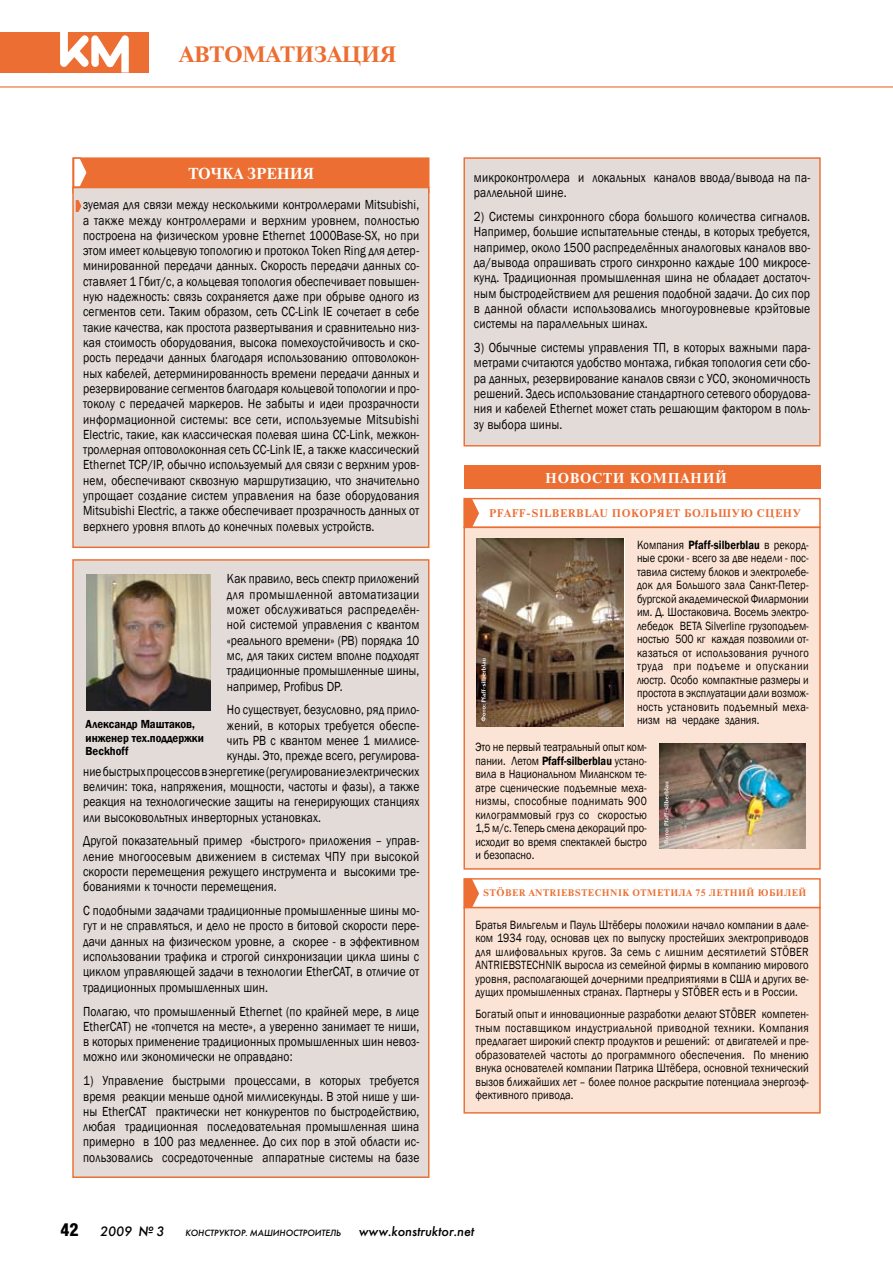
<style>
.page{position:relative;width:893px;height:1263px;background:#fff}
.page>*{position:absolute;margin:0;border:0;box-sizing:border-box;transform-origin:0 0}
.t1{font:700 21px "Newton C";color:#ec6e32;scale:1.06 1}
.t2{font:700 15px "Newton C";color:#fff}
.t3{font:13.5px/15.3px "Franklin Gothic";letter-spacing:.01em;color:#000;text-align:justify;scale:.86 1}
.t4{font:13.5px "Franklin Gothic";letter-spacing:.01em;color:#000;scale:.85 1}
.t5{font:italic 13.5px "Futuris C";color:#000}
.t6{font:700 13.5px "Newton C";letter-spacing:.06em;color:#fff}
.t7{font:12.3px/13.5px "Franklin Gothic";letter-spacing:.01em;color:#000;text-align:justify;scale:.86 1}
.t8{font:12.3px/13.5px "Franklin Gothic";letter-spacing:.01em;color:#000;text-align:justify;scale:.85 1}
.t9{font:600 12px/13.6px "Franklin Gothic";color:#000;scale:.9 1}
.t10{font:700 10.5px "Newton C";letter-spacing:.06em;color:#ec6e32}
.t11{font:700 9px "Newton C";letter-spacing:.06em;color:#ec6e32}
.t12{font:italic 9px "Futuris C";color:#000}
.s1{font-weight:600}
.s2{font-family:"Times New Roman";font-size:10.2px}
.s3{font-family:"Helios Cond";font-weight:900;font-style:normal;font-size:18px}
</style>
<div class="page">
<div style="left:73px;top:560px;width:356px;height:617px;background:#e2dbd8"></div>
<hr style="left:0;top:86px;width:893px;height:2px;background:#ec6e32">
<div style="left:0;top:32px;width:149px;height:41px;background:#ec6e32"></div>
<svg style="left:60px;top:32px;width:69px;height:40px"></svg>
<div style="left:73px;top:158px;width:356px;height:34px;background:#ec6e32"></div>
<div style="left:72px;top:157px;width:357px;height:36px;border:1px solid #ec6e32"></div>
<div style="left:73px;top:188px;width:356px;height:359px;background:#e2dbd8"></div>
<div style="left:72px;top:187px;width:357px;height:361px;border:1px solid #ec6e32"></div>
<svg style="left:72px;top:157px;width:17px;height:32px"></svg>
<img style="left:87px;top:575px;width:123px;height:136px">
<div style="left:464px;top:158px;width:356px;height:288px;background:#e2dbd8"></div>
<div style="left:463px;top:157px;width:358px;height:289px;border:1px solid #ec6e32"></div>
<svg style="left:76px;top:200px;width:5px;height:12px"></svg>
<div style="left:463px;top:878px;width:358px;height:30px;border:1px solid #ec6e32"></div>
<svg style="left:463px;top:878px;width:17px;height:29px"></svg>
<div style="left:464px;top:908px;width:356px;height:205px;background:#fbe4d5"></div>
<div style="left:463px;top:907px;width:358px;height:206px;border:1px solid #ec6e32"></div>
<div style="left:463px;top:498px;width:358px;height:30px;border:1px solid #ec6e32"></div>
<svg style="left:463px;top:498px;width:17px;height:29px"></svg>
<div style="left:464px;top:527px;width:356px;height:342px;background:#fbe4d5"></div>
<div style="left:463px;top:527px;width:358px;height:343px;border:1px solid #ec6e32"></div>
<div style="left:464px;top:466px;width:357px;height:23px;background:#ec6e32"></div>
<img style="left:476px;top:538px;width:148px;height:189px">
<img style="left:660px;top:744px;width:146px;height:104px">
<svg style="left:481px;top:658px;width:5px;height:63px"></svg>
<svg style="left:664px;top:781px;width:4px;height:64px"></svg>
<h1 class="t1" style="left:179px;top:42px;width:46px">АВТОМАТИЗА</h1>
<h1 class="t1" style="left:341px;top:42px;width:36px">ЦИЯ</h1>
<p class="t2" style="left:188px;top:164px;width:127px">ТОЧКА ЗРЕНИЯ</p>
<p class="t3" style="left:83px;top:197px;width:392px">зуемая для связи между несколькими контроллерами Mitsubishi, а также между контроллерами и верхним уровнем, полностью построена на физическом уровне Ethernet 1000Base-SX, но при этом имеет кольцевую топологию и протокол Token Ring для детер&shy;минированной передачи данных. Скорость передачи данных со&shy;ставляет 1 Гбит/с, а кольцевая топология обеспечивает повышен&shy;ную надежность: связь сохраняется даже при обрыве одного из сегментов сети. Таким образом, сеть CC-Link IE сочетает в себе такие качества, как простота развертывания и сравнительно низ&shy;кая стоимость оборудования, высока помехоустойчивость и ско&shy;рость передачи данных благодаря использованию оптоволокон&shy;ных кабелей, детерминированность времени передачи данных и резервирование сегментов благодаря кольцевой топологии и про&shy;токолу с передачей маркеров. Не забыты и идеи прозрачности информационной системы: все сети, используемые Mitsubishi Electric, такие, как классическая полевая шина CC-Link, межкон&shy;троллерная оптоволоконная сеть CC-Link IE, а также классический Ethernet TCP/IP, обычно используемый для связи с верхним уров&shy;нем, обеспечивают сквозную маршрутизацию, что значительно упрощает создание систем управления на базе оборудования Mitsubishi Electric, а также обеспечивает прозрачность данных от верхнего уровня вплоть до конечных полевых устройств.</p>
<p class="t3" style="left:227px;top:572px;width:225px">Как правило, весь спектр приложений для промышленной автоматизации может обслуживаться распределён&shy;ной системой управления с квантом «реального времени» (PB) порядка 10 мс, для таких систем вполне подходят традиционные промышленные шины, например, Profibus DP.</p>
<p class="t4" style="left:227px;top:701px;width:228px">Но существует, безусловно, ряд прило-</p>
<p class="t4" style="left:227px;top:717px;width:228px">жений, в которых требуется обеспе-</p>
<p class="t4" style="left:227px;top:732px;width:228px">чить PB с квантом менее 1 миллисе-</p>
<p class="t4" style="left:227px;top:747px;width:228px">кунды. Это, прежде всего, регулирова-</p>
<p class="t4" style="left:83px;top:763px;width:397px">ние быстрых процессов в энергетике (регулирование электрических</p>
<p class="t4" style="left:83px;top:778px;width:397px">величин: тока, напряжения, мощности, частоты и фазы), а также</p>
<p class="t3" style="left:83px;top:794px;width:392px">реакция на технологические защиты на генерирующих станциях</p>
<p class="t3" style="left:83px;top:810px;width:278px">или высоковольтных инверторных установках.</p>
<p class="t3" style="left:83px;top:833px;width:392px">Другой показательный пример «быстрого» приложения – управ&shy;ление многоосевым движением в системах ЧПУ при высокой скорости перемещения режущего инструмента и высокими тре&shy;бованиями к точности перемещения.</p>
<p class="t3" style="left:83px;top:903px;width:392px">С подобными задачами традиционные промышленные шины мо&shy;гут и не справляться, и дело не просто в битовой скорости пере&shy;дачи данных на физическом уровне, а скорее - в эффективном использовании трафика и строгой синхронизации цикла шины с циклом управляющей задачи в технологии EtherCAT, в отличие от традиционных промышленных шин.</p>
<p class="t3" style="left:83px;top:1004px;width:392px">Полагаю, что промышленный Ethernet (по крайней мере, в лице EtherCAT) не «топчется на месте», а уверенно занимает те ниши, в которых применение традиционных промышленных шин невоз&shy;можно или экономически не оправдано:</p>
<p class="t3" style="left:83px;top:1073px;width:392px">1) Управление быстрыми процессами, в которых требуется время реакции меньше одной миллисекунды. В этой нише у ши&shy;ны EtherCAT практически нет конкурентов по быстродействию, любая традиционная последовательная промышленная шина примерно в 100 раз медленнее. До сих пор в этой области ис&shy;пользовались сосредоточенные аппаратные системы на базе</p>
<p class="t9" style="left:86px;top:717px;width:133px">Александр Маштаков, инженер тех.поддержки<br>Beckhoff</p>
<p class="t3" style="left:474px;top:170px;width:392px">микроконтроллера и локальных каналов ввода/вывода на па&shy;раллельной шине.</p>
<p class="t3" style="left:474px;top:209px;width:392px">2) Системы синхронного сбора большого количества сигналов.<br>Например, большие испытательные стенды, в которых требуется, например, около 1500 распределённых аналоговых каналов вво&shy;да/вывода опрашивать строго синхронно каждые 100 микросе&shy;кунд. Традиционная промышленная шина не обладает достаточ&shy;ным быстродействием для решения подобной задачи. До сих пор в данной области использовались многоуровневые крэйтовые системы на параллельных шинах.</p>
<p class="t3" style="left:474px;top:340px;width:392px">3) Обычные системы управления ТП, в которых важными пара&shy;метрами считаются удобство монтажа, гибкая топология сети сбо&shy;ра данных, резервирование каналов связи с УСО, экономичность решений. Здесь использование стандартного сетевого оборудова&shy;ния и кабелей Ethernet может стать решающим фактором в поль&shy;зу выбора шины.</p>
<p class="t6" style="left:545px;top:470px;width:183px">НОВОСТИ КОМПАНИЙ</p>
<p class="t10" style="left:489px;top:507px;width:51px">PFAFF-SILBERBLA</p>
<p class="t10" style="left:600px;top:507px;width:32px">U ПОКОРЯЕТ</p>
<p class="t10" style="left:684px;top:507px;width:10px">БОЛ</p>
<p class="t10" style="left:710px;top:507px;width:33px">ЬШУЮ</p>
<p class="t10" style="left:757px;top:507px;width:28px">СЦЕНУ</p>
<p class="t8" style="left:637px;top:538px;width:204px">Компания <span class="s1">Pfaff-silberblau</span> в рекорд&shy;ные сроки - всего за две недели - пос&shy;тавила систему блоков и электролебе&shy;док для Большого зала Санкт-Петер&shy;бургской академической Филармонии им. Д. Шостаковича. Восемь электро&shy;лебедок BETA Silverline грузоподъем&shy;ностью 500 кг каждая позволили от&shy;казаться от использования ручного труда при подъеме и опускании люстр. Особо компактные размеры и простота в эксплуатации дали возмож&shy;ность установить подъемный меха&shy;низм на чердаке здания.</p>
<p class="t8" style="left:475px;top:741px;width:203px">Это не первый театральный опыт ком&shy;пании. Летом <span class="s1">Pfaff-silberblau</span> устано&shy;вила в Национальном Миланском те&shy;атре сценические подъемные меха&shy;низмы, способные поднимать 900 килограммовый груз со скоростью 1,5 м/с. Теперь смена декораций про&shy;исходит во время спектаклей быстро и безопасно.</p>
<p class="t11" style="left:483px;top:888px;width:158px">ST<span class="s2">Ö</span>BER ANTRIEBSTECHNIK ОТМЕТИЛА</p>
<p class="t11" style="left:695px;top:888px;width:23px">75 ЛЕТНИЙ</p>
<p class="t11" style="left:758px;top:888px;width:9px">ЮБИЛЕЙ</p>
<p class="t7" style="left:475px;top:918px;width:389px">Братья Вильгельм и Пауль Штёберы положили начало компании в дале&shy;ком 1934 году, основав цех по выпуску простейших электроприводов для шлифовальных кругов. За семь с лишним десятилетий STÖBER ANTRIEBSTECHNIK выросла из семейной фирмы в компанию мирового уровня, располагающей дочерними предприятиями в США и других ве&shy;дущих промышленных странах. Партнеры у STÖBER есть и в России.</p>
<p class="t7" style="left:475px;top:1008px;width:389px">Богатый опыт и инновационные разработки делают STÖBER компетен&shy;тным поставщиком индустриальной приводной техники. Компания предлагает широкий спектр продуктов и решений: от двигателей и пре&shy;образователей частоты до программного обеспечения. По мнению внука основателей компании Патрика Штёбера, основной технический вызов ближайших лет – более полное раскрытие потенциала энергоэф&shy;фективного привода.</p>
<p class="t5" style="left:61px;top:1223px;width:105px"><span class="s3">42</span> 2009 № 3</p>
<p class="t12" style="left:185px;top:1227px;width:157px">КОНСТРУКТОР. МАШИНОСТРОИТЕЛЬ</p>
<p class="t5" style="left:359px;top:1223px;width:117px">www.konstruktor.net</p>
</div>
